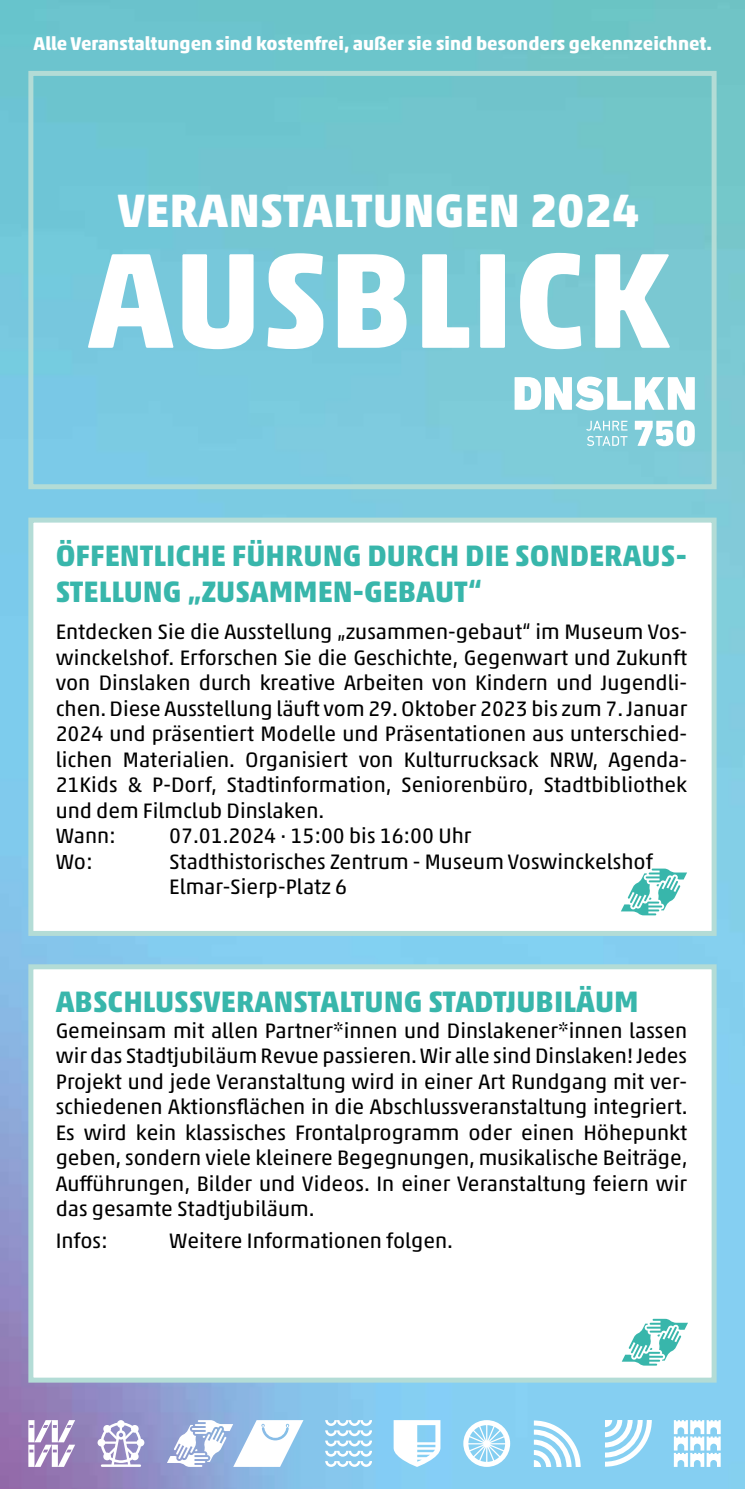
<style>
.page{position:relative;width:745px;height:1489px;background:#fff}
.page>*{position:absolute;margin:0;border:0;box-sizing:border-box;transform-origin:0 0}
.t1{font:700 137.5px "Akko Pro";color:#fff}
.t2{font:700 47.5px "Akko Pro";color:#fff}
.t3{font:700 30px/36px "Akko Pro";color:#38b6ab}
.t4{font:21.25px/25.5px "Akko Pro";color:#000}
.t5{font:700 18.75px "Akko Pro";color:#fff}
</style>
<div class="page">
<img style="left:0;top:0;width:744px;height:1488px">
<div style="left:28px;top:1419px;width:6px;height:23px;background:#d6cbe1"></div>
<div style="left:28px;top:1444px;width:6px;height:22px;background:#d6c9e0"></div>
<svg style="left:29px;top:1419px;width:46px;height:47px"></svg>
<svg style="left:97px;top:1419px;width:47px;height:47px"></svg>
<svg style="left:167px;top:1419px;width:136px;height:47px"></svg>
<svg style="left:325px;top:1419px;width:47px;height:47px"></svg>
<svg style="left:393px;top:1419px;width:47px;height:47px"></svg>
<svg style="left:463px;top:1419px;width:47px;height:47px"></svg>
<svg style="left:533px;top:1420px;width:47px;height:46px"></svg>
<svg style="left:602px;top:1419px;width:49px;height:47px"></svg>
<svg style="left:673px;top:1419px;width:47px;height:47px"></svg>
<div style="left:28px;top:517px;width:688px;height:418px;background:#fff;border:5px solid #b3dcd6"></div>
<svg style="left:621px;top:868px;width:65px;height:47px"></svg>
<div style="left:28px;top:964px;width:688px;height:418px;background:#fff;border:5px solid #b3dcd6"></div>
<div style="left:28px;top:71px;width:688px;height:418px;border:5px solid #b3dcd6"></div>
<svg style="left:514px;top:376px;width:180px;height:34px"></svg>
<svg style="left:586px;top:420px;width:108px;height:26px"></svg>
<svg style="left:621px;top:1318px;width:66px;height:47px"></svg>
<p class="t5" style="left:34px;top:31px;width:679px">Alle Veranstaltungen sind kostenfrei, außer sie sind besonders gekennzeichnet.</p>
<h2 class="t2" style="left:117px;top:181px;width:523px">VERANSTALTUNGEN 2024</h2>
<h1 class="t1" style="left:87px;top:215px;width:584px">AUSBLICK</h1>
<h3 class="t3" style="left:56px;top:537px;width:632px">ÖFFENTLICHE FÜHRUNG DURCH DIE SONDERAUS-<br>STELLUNG „ZUSAMMEN-GEBAUT“</h3>
<p class="t4" style="left:56px;top:619px;width:632px">Entdecken Sie die Ausstellung „zusammen-gebaut“ im Museum Vos&shy;winckelshof. Erforschen Sie die Geschichte, Gegenwart und Zukunft von Dinslaken durch kreative Arbeiten von Kindern und Jugendli&shy;chen. Diese Ausstellung läuft vom 29. Oktober 2023 bis zum 7. Januar 2024 und präsentiert Modelle und Präsentationen aus unterschied&shy;lichen Materialien. Organisiert von Kulturrucksack NRW, Agenda-21Kids &amp; P-Dorf, Stadtinformation, Seniorenbüro, Stadtbibliothek und dem Filmclub Dinslaken.<br>Wann:</p>
<p class="t4" style="left:169px;top:823px;width:303px">07.01.2024 · 15:00 bis 16:00 Uhr</p>
<p class="t4" style="left:56px;top:848px;width:38px">Wo:</p>
<p class="t4" style="left:169px;top:848px;width:484px">Stadthistorisches Zentrum - Museum Voswinckelshof<br>Elmar-Sierp-Platz 6</p>
<h3 class="t3" style="left:56px;top:983px;width:584px">ABSCHLUSSVERANSTALTUNG STADTJUBILÄUM</h3>
<p class="t4" style="left:56px;top:1017px;width:633px;text-align:justify">Gemeinsam mit allen Partner*innen und Dinslakener*innen lassen wir das Stadtjubiläum Revue passieren. Wir alle sind Dinslaken! Jedes Projekt und jede Veranstaltung wird in einer Art Rundgang mit ver&shy;schiedenen Aktionsflächen in die Abschlussveranstaltung integriert.<br>Es wird kein klassisches Frontalprogramm oder einen Höhepunkt geben, sondern viele kleinere Begegnungen, musikalische Beiträge, Aufführungen, Bilder und Videos. In einer Veranstaltung feiern wir das gesamte Stadtjubiläum.</p>
<p class="t4" style="left:56px;top:1227px;width:54px">Infos:</p>
<p class="t4" style="left:169px;top:1227px;width:285px">Weitere Informationen folgen.</p>
</div>
